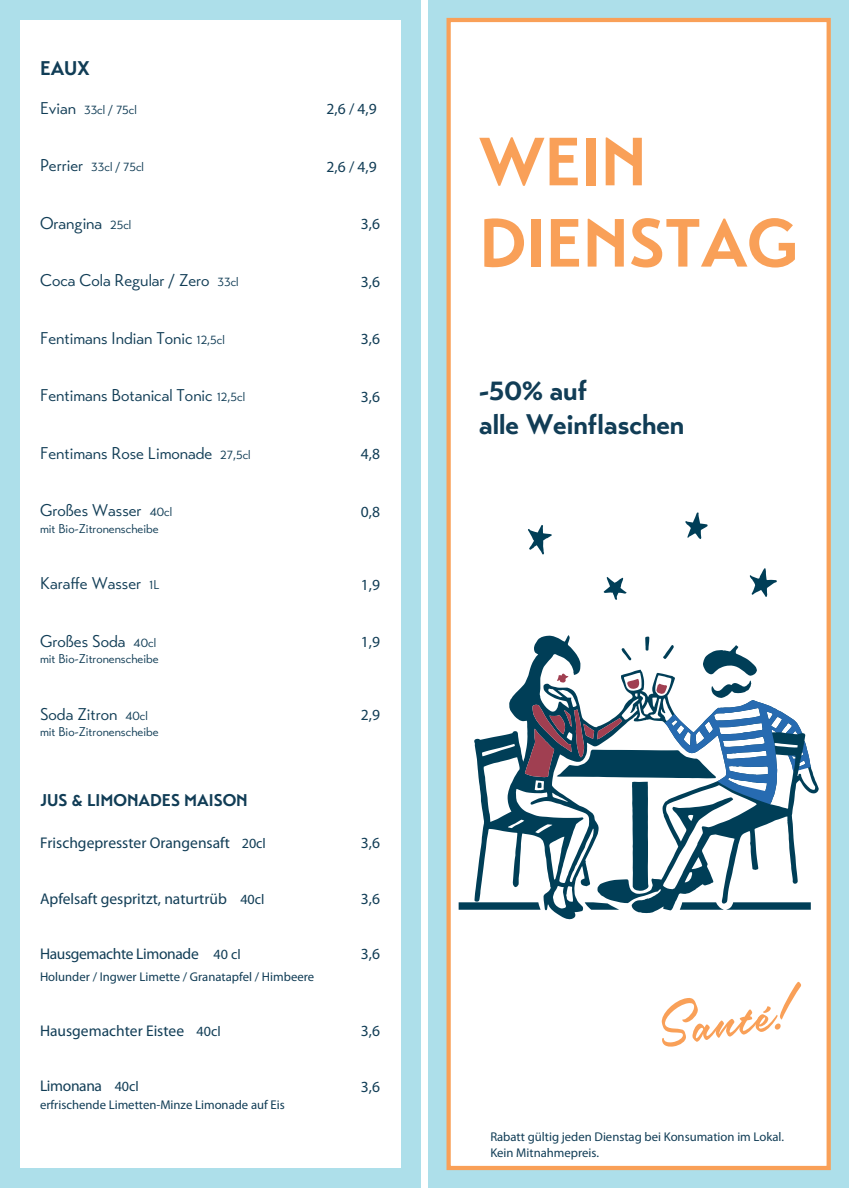
<style>
.page{position:relative;width:849px;height:1188px;background:#fff}
.page>*{position:absolute;margin:0;border:0;box-sizing:border-box;transform-origin:0 0}
.t1{font:700 67.65px/81.3px "Transat";color:#f9a058}
.t2{font:67.65px "Sivellin";color:#f9a058}
.t3{font:700 28.2px/33.9px "Transat";color:#113d56}
.t4{font:700 19.8px "Transat";color:#113d56}
.t5{font:16.95px "Transat Standard";color:#113d56}
.t6{font:700 16.95px "Transat";color:#113d56}
.t7{font:15.45px "Gill Sans";color:#113d56}
.t8{font:15.45px "Gill Sans";letter-spacing:-.025em;color:#113d56}
.t9{font:14.1px "Gill Sans";color:#113d56}
.t10{font:300 12.75px/15.3px "Gill Sans";color:#113d56}
.t11{font:12.75px "Transat Standard";color:#113d56}
.s1{font-size:16.95px}
.s2{font-size:12.75px}
.s3{font-weight:300;font-size:14.1px}
.s4{font-size:14.1px}
</style>
<div class="page">
<div style="left:0;top:0;width:420px;height:1188px;background:#addfea"></div>
<div style="left:20px;top:20px;width:380px;height:1148px;background:#fff"></div>
<div style="left:428px;top:0;width:420px;height:1188px;background:#addfea"></div>
<div style="left:448px;top:20px;width:380px;height:1148px;background:#fff"></div>
<div style="left:446px;top:18px;width:384px;height:1152px;border:4px solid #f9a058"></div>
<svg style="left:474px;top:635px;width:344px;height:284px"></svg>
<svg style="left:514px;top:636px;width:297px;height:255px"></svg>
<svg style="left:749px;top:568px;width:28px;height:29px"></svg>
<svg style="left:528px;top:525px;width:24px;height:29px"></svg>
<svg style="left:685px;top:512px;width:22px;height:27px"></svg>
<svg style="left:603px;top:577px;width:23px;height:23px"></svg>
<svg style="left:584px;top:902px;width:35px;height:7px"></svg>
<svg style="left:458px;top:902px;width:82px;height:7px"></svg>
<svg style="left:679px;top:902px;width:131px;height:7px"></svg>
<p class="t4" style="left:40px;top:56px;width:51px">EAUX</p>
<p class="t11" style="left:40px;top:104px;width:98px"><span class="s1">Evian</span> 33cl / 75cl</p>
<p class="t7" style="left:326px;top:104px;width:52px">2,6 / 4,9</p>
<p class="t11" style="left:40px;top:162px;width:105px"><span class="s1">Perrier</span> 33cl / 75cl</p>
<p class="t7" style="left:326px;top:161px;width:52px">2,6 / 4,9</p>
<p class="t5" style="left:40px;top:216px;width:93px">Orangina <span class="s2">25cl</span></p>
<p class="t7" style="left:361px;top:219px;width:21px">3,6</p>
<p class="t5" style="left:40px;top:274px;width:200px">Coca Cola Regular / Zero <span class="s2">33cl</span></p>
<p class="t7" style="left:361px;top:276px;width:21px">3,6</p>
<p class="t5" style="left:40px;top:331px;width:186px">Fentimans Indian Tonic <span class="s2">12,5cl</span></p>
<p class="t7" style="left:361px;top:333px;width:21px">3,6</p>
<p class="t5" style="left:40px;top:389px;width:206px">Fentimans Botanical Tonic <span class="s2">12,5cl</span></p>
<p class="t7" style="left:361px;top:391px;width:21px">3,6</p>
<p class="t5" style="left:40px;top:446px;width:212px">Fentimans Rose Limonade <span class="s2">27,5cl</span></p>
<p class="t7" style="left:361px;top:448px;width:21px">4,8</p>
<p class="t5" style="left:40px;top:504px;width:134px">Großes Wasser <span class="s2">40cl</span></p>
<p class="t11" style="left:40px;top:523px;width:120px">mit Bio-Zitronenscheibe</p>
<p class="t7" style="left:361px;top:506px;width:21px">0,8</p>
<p class="t5" style="left:40px;top:577px;width:121px">Karaffe Wasser <span class="s2">1L</span></p>
<p class="t7" style="left:361px;top:579px;width:21px">1,9</p>
<p class="t5" style="left:40px;top:634px;width:118px">Großes Soda <span class="s2">40cl</span></p>
<p class="t7" style="left:361px;top:636px;width:21px">1,9</p>
<p class="t11" style="left:40px;top:654px;width:120px">mit Bio-Zitronenscheibe</p>
<p class="t5" style="left:40px;top:707px;width:109px">Soda Zitron <span class="s2">40cl</span></p>
<p class="t7" style="left:361px;top:709px;width:21px">2,9</p>
<p class="t11" style="left:40px;top:726px;width:120px">mit Bio-Zitronenscheibe</p>
<p class="t6" style="left:40px;top:790px;width:209px">JUS &amp; LIMONADES MAISON</p>
<p class="t7" style="left:40px;top:837px;width:227px">Frischgepresster Orangensaft <span class="s3">20cl</span></p>
<p class="t7" style="left:361px;top:837px;width:21px">3,6</p>
<p class="t7" style="left:40px;top:893px;width:226px">Apfelsaft gespritzt, naturtrüb <span class="s3">40cl</span></p>
<p class="t7" style="left:361px;top:893px;width:21px">3,6</p>
<p class="t8" style="left:40px;top:948px;width:202px">Hausgemachte Limonade <span class="s3">40 cl</span></p>
<p class="t7" style="left:361px;top:948px;width:21px">3,6</p>
<p class="t10" style="left:40px;top:970px;width:276px">Holunder / Ingwer Limette / Granatapfel / Himbeere</p>
<p class="t7" style="left:40px;top:1025px;width:182px">Hausgemachter Eistee <span class="s4">40cl</span></p>
<p class="t7" style="left:361px;top:1025px;width:21px">3,6</p>
<p class="t8" style="left:40px;top:1080px;width:64px">Limonana</p>
<p class="t10" style="left:40px;top:1098px;width:246px">erfrischende Limetten-Minze Limonade auf Eis</p>
<p class="t9" style="left:115px;top:1081px;width:26px">40cl</p>
<p class="t7" style="left:361px;top:1081px;width:21px">3,6</p>
<h1 class="t1" style="left:479px;top:121px;width:320px">WEIN<br>DIENSTAG</h1>
<h2 class="t3" style="left:479px;top:373px;width:207px">-50% auf<br>alle Weinflaschen</h2>
<h1 class="t2" style="left:650px;top:984px;width:135px;rotate:-8deg">Santé!</h1>
<p class="t10" style="left:490px;top:1130px;width:295px">Rabatt gültig jeden Dienstag bei Konsumation im Lokal.<br>Kein Mitnahmepreis.</p>
</div>
